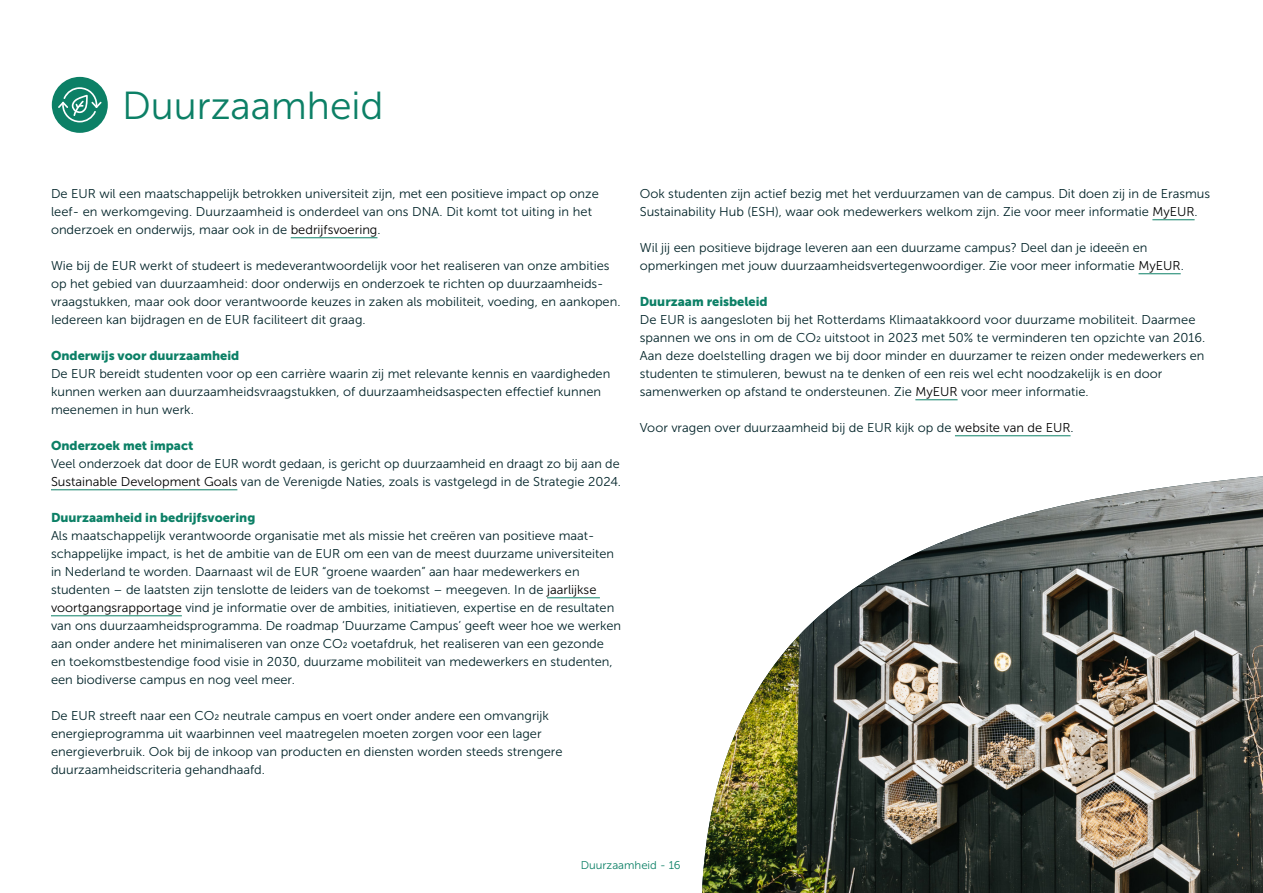
<style>
.page{position:relative;width:1263px;height:893px;background:#fff}
.page>*{position:absolute;margin:0;border:0;box-sizing:border-box;transform-origin:0 0}
.H1_-_EUR_-_titel{font:39px "Museo Sans 300";color:#0c8066}
.Brood{font:12.75px/18px "Museo Sans 300";color:#002328}
.H2_-_EUR_-_Sub_Kop{font:12.75px "Museo Sans 900";color:#0c8066}
.t1{font:11.25px "Museo Sans 300";color:#0c8066}
.s1{color:#000}
</style>
<div class="page">
<hr style="left:291px;top:237px;width:86px;height:1px;background:#0c8066">
<hr style="left:51px;top:489px;width:186px;height:1px;background:#0c8066">
<hr style="left:547px;top:597px;width:53px;height:1px;background:#0c8066">
<hr style="left:51px;top:615px;width:131px;height:1px;background:#0c8066">
<div style="left:52px;top:77px;width:56px;height:56px;background:#0c8066;border-radius:50%"></div>
<svg style="left:58px;top:87px;width:44px;height:35px"></svg>
<hr style="left:1152px;top:219px;width:42px;height:1px;background:#0c8066">
<hr style="left:1138px;top:273px;width:43px;height:1px;background:#0c8066">
<hr style="left:915px;top:399px;width:42px;height:1px;background:#0c8066">
<hr style="left:955px;top:435px;width:115px;height:1px;background:#0c8066">
<img style="left:702px;top:476px;width:561px;height:417px">
<h1 class="H1_-_EUR_-_titel" style="left:122px;top:85px;width:263px">Duurzaamheid</h1>
<p class="Brood" style="left:51px;top:185px;width:549px">De EUR wil een maatschappelijk betrokken universiteit zijn, met een positieve impact op onze leef- en werkomgeving. Duurzaamheid is onderdeel van ons DNA. Dit komt tot uiting in het onderzoek en onderwijs, maar ook in de <span class="s1">bedrijfsvoering</span>.</p>
<p class="Brood" style="left:51px;top:257px;width:571px">Wie bij de EUR werkt of studeert is medeverantwoordelijk voor het realiseren van onze ambities op het gebied van duurzaamheid: door onderwijs en onderzoek te richten op duurzaamheids&shy;vraagstukken, maar ook door verantwoorde keuzes in zaken als mobiliteit, voeding, en aankopen.<br>Iedereen kan bijdragen en de EUR faciliteert dit graag.</p>
<h2 class="H2_-_EUR_-_Sub_Kop" style="left:51px;top:348px;width:190px">Onderwijs voor duurzaamheid</h2>
<p class="Brood" style="left:51px;top:365px;width:561px">De EUR bereidt studenten voor op een carrière waarin zij met relevante kennis en vaardigheden kunnen werken aan duurzaamheidsvraagstukken, of duurzaamheidsaspecten effectief kunnen meenemen in hun werk.</p>
<h2 class="H2_-_EUR_-_Sub_Kop" style="left:51px;top:438px;width:144px">Onderzoek met impact</h2>
<p class="Brood" style="left:51px;top:455px;width:571px">Veel onderzoek dat door de EUR wordt gedaan, is gericht op duurzaamheid en draagt zo bij aan de<br><span class="s1">Sustainable Development Goals</span> van de Verenigde Naties, zoals is vastgelegd in de Strategie 2024.</p>
<h2 class="H2_-_EUR_-_Sub_Kop" style="left:51px;top:510px;width:206px">Duurzaamheid in bedrijfsvoering</h2>
<p class="Brood" style="left:51px;top:527px;width:572px">Als maatschappelijk verantwoorde organisatie met als missie het creëren van positieve maat&shy;schappelijke impact, is het de ambitie van de EUR om een van de meest duurzame universiteiten in Nederland te worden. Daarnaast wil de EUR “groene waarden” aan haar medewerkers en studenten – de laatsten zijn tenslotte de leiders van de toekomst – meegeven. In de <span class="s1">jaarlijkse voortgangsrapportage</span> vind je informatie over de ambities, initiatieven, expertise en de resultaten van ons duurzaamheidsprogramma. De roadmap ‘Duurzame Campus’ geeft weer hoe we werken aan onder andere het minimaliseren van onze CO2 voetafdruk, het realiseren van een gezonde en toekomstbestendige food visie in 2030, duurzame mobiliteit van medewerkers en studenten, een biodiverse campus en nog veel meer.</p>
<p class="Brood" style="left:51px;top:707px;width:513px">De EUR streeft naar een CO2 neutrale campus en voert onder andere een omvangrijk energieprogramma uit waarbinnen veel maatregelen moeten zorgen voor een lager energieverbruik. Ook bij de inkoop van producten en diensten worden steeds strengere duurzaamheidscriteria gehandhaafd.</p>
<p class="Brood" style="left:640px;top:185px;width:572px">Ook studenten zijn actief bezig met het verduurzamen van de campus. Dit doen zij in de Erasmus<br>Sustainability Hub (ESH), waar ook medewerkers welkom zijn. Zie voor meer informatie <span class="s1">MyEUR</span>.</p>
<p class="Brood" style="left:640px;top:239px;width:546px">Wil jij een positieve bijdrage leveren aan een duurzame campus? Deel dan je ideeën en opmerkingen met jouw duurzaamheidsvertegenwoordiger. Zie voor meer informatie <span class="s1">MyEUR</span>.</p>
<h2 class="H2_-_EUR_-_Sub_Kop" style="left:640px;top:294px;width:129px">Duurzaam reisbeleid</h2>
<p class="Brood" style="left:640px;top:311px;width:567px">De EUR is aangesloten bij het Rotterdams Klimaatakkoord voor duurzame mobiliteit. Daarmee spannen we ons in om de CO2 uitstoot in 2023 met 50% te verminderen ten opzichte van 2016.<br>Aan deze doelstelling dragen we bij door minder en duurzamer te reizen onder medewerkers en studenten te stimuleren, bewust na te denken of een reis wel echt noodzakelijk is en door samenwerken op afstand te ondersteunen. Zie <span class="s1">MyEUR</span> voor meer informatie.</p>
<p class="Brood" style="left:640px;top:419px;width:435px">Voor vragen over duurzaamheid bij de EUR kijk op de <span class="s1">website van de EUR</span>.</p>
<p class="t1" style="left:581px;top:859px;width:101px">Duurzaamheid - 16</p>
</div>
